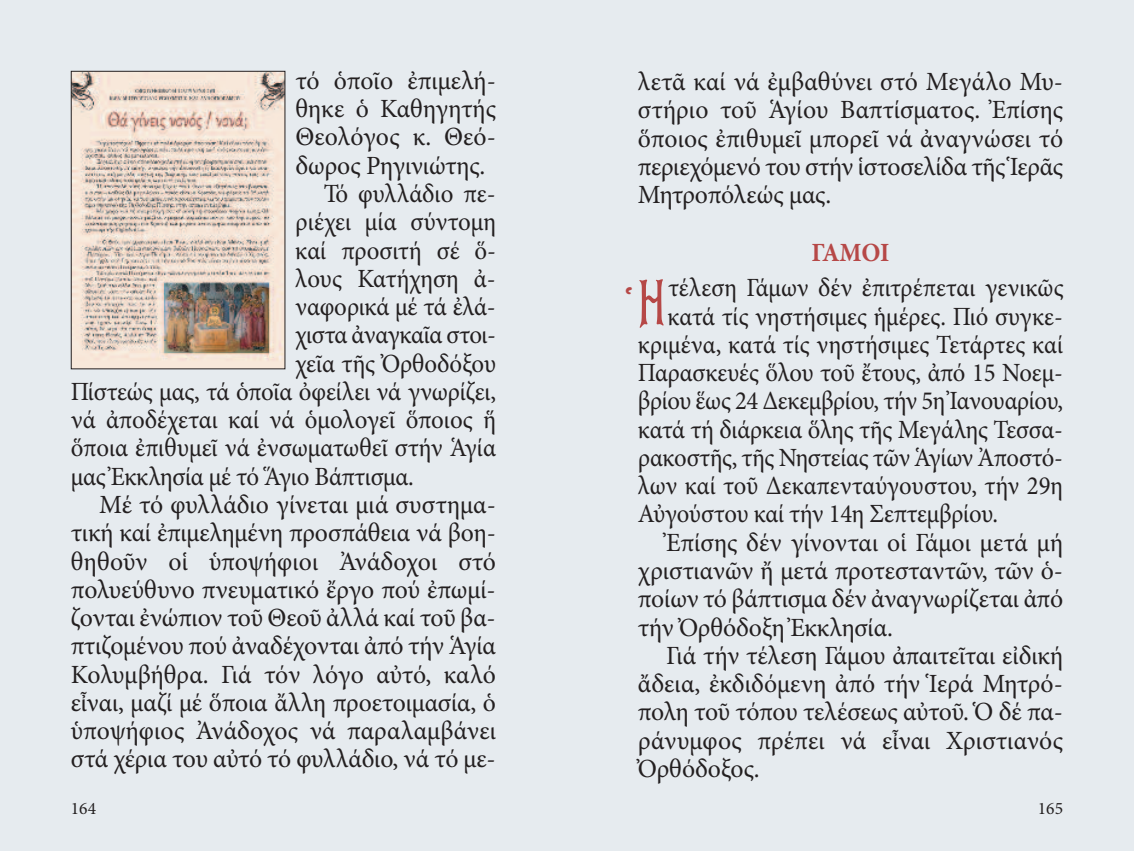
<style>
.page{position:relative;width:1134px;height:851px;background:#fff}
.page>*{position:absolute;margin:0;border:0;box-sizing:border-box;transform-origin:0 0}
.t1{font:60.25px "PF Konstantinople";color:#b64847;scale:.95 1}
.t2{font:700 32.5px "PF Alfabeta OS Poly";color:#b64847}
.t3{font:26.25px/28.2px "Minion Pro";letter-spacing:-.005em;color:#231f20;text-align:justify}
.t4{font:26.25px "Minion Pro";letter-spacing:-.005em;color:#231f20;scale:.94 1}
.t5{font:26.25px "Minion Pro";letter-spacing:-.005em;color:#231f20;scale:.95 1}
.t6{font:700 26.25px "Minion Pro";letter-spacing:-.015em;color:#b64847;scale:.95 1}
.t7{font:17.5px "Minion Pro";color:#231f20}
</style>
<div class="page">
<div style="left:0;top:0;width:1134px;height:850px;background:#e6ebef"></div>
<img style="left:73px;top:73px;width:210px;height:294px">
<div style="left:71px;top:71px;width:214px;height:298px;border:1px solid #231f20"></div>
<p class="t3" style="left:295px;top:69px;width:202px">τό ὁποῖο ἐπιμελή-</p>
<p class="t3" style="left:295px;top:97px;width:202px">θηκε ὁ Καθηγητής</p>
<p class="t3" style="left:295px;top:125px;width:202px">Θεολόγος κ. Θεό-</p>
<p class="t3" style="left:295px;top:153px;width:191px">δωρος Ρηγινιώτης.</p>
<p class="t5" style="left:324px;top:183px;width:183px">Τό φυλλάδιο πε-</p>
<p class="t5" style="left:295px;top:212px;width:213px">ριέχει μία σύντομη</p>
<p class="t5" style="left:295px;top:240px;width:213px">καί προσιτή σέ ὅ-</p>
<p class="t5" style="left:295px;top:268px;width:212px">λους Κατήχηση ἀ-</p>
<p class="t5" style="left:295px;top:296px;width:212px">ναφορικά μέ τά ἐλά-</p>
<p class="t5" style="left:295px;top:325px;width:213px">χιστα ἀναγκαῖα στοι-</p>
<p class="t5" style="left:295px;top:353px;width:213px">χεῖα τῆς Ὀρθοδόξου</p>
<p class="t5" style="left:71px;top:381px;width:449px">Πίστεώς μας, τά ὁποῖα ὀφείλει νά γνωρίζει,</p>
<p class="t5" style="left:71px;top:409px;width:449px">νά ἀποδέχεται καί νά ὁμολογεῖ ὅποιος ἥ</p>
<p class="t5" style="left:71px;top:438px;width:449px">ὅποια ἐπιθυμεῖ νά ἐνσωματωθεῖ στήν Ἁγία</p>
<p class="t5" style="left:71px;top:466px;width:363px">μας Ἐκκλησία μέ τό Ἅγιο Βάπτισμα.</p>
<p class="t3" style="left:99px;top:492px;width:398px">Μέ τό φυλλάδιο γίνεται μιά συστημα-</p>
<p class="t3" style="left:71px;top:521px;width:426px">τική καί ἐπιμελημένη προσπάθεια νά βοη-</p>
<p class="t3" style="left:71px;top:549px;width:427px">θηθοῦν οἱ ὑποψήφιοι Ἀνάδοχοι στό</p>
<p class="t3" style="left:71px;top:577px;width:426px">πολυεύθυνο πνευματικό ἔργο πού ἐπωμί-</p>
<p class="t3" style="left:71px;top:605px;width:426px">ζονται ἐνώπιον τοῦ Θεοῦ ἀλλά καί τοῦ βα-</p>
<p class="t3" style="left:71px;top:634px;width:427px">πτιζομένου πού ἀναδέχονται ἀπό τήν Ἁγία</p>
<p class="t3" style="left:71px;top:662px;width:427px">Κολυμβήθρα. Γιά τόν λόγο αὐτό, καλό</p>
<p class="t3" style="left:71px;top:690px;width:427px">εἶναι, μαζί μέ ὅποια ἄλλη προετοιμασία, ὁ</p>
<p class="t3" style="left:71px;top:718px;width:427px">ὑποψήφιος Ἀνάδοχος νά παραλαμβάνει</p>
<p class="t3" style="left:71px;top:747px;width:426px">στά χέρια του αὐτό τό φυλλάδιο, νά τό με-</p>
<p class="t7" style="left:71px;top:801px;width:27px">164</p>
<p class="t7" style="left:1038px;top:801px;width:27px">165</p>
<p class="t3" style="left:638px;top:70px;width:427px">λετᾶ καί νά ἐμβαθύνει στό Μεγάλο Μυ&shy;στήριο τοῦ Ἁγίου Βαπτίσματος. Ἐπίσης ὅποιος ἐπιθυμεῖ μπορεῖ νά ἀναγνώσει τό περιεχόμενό του στήν ἱστοσελίδα τῆς Ἱερᾶς Μητροπόλεώς μας.</p>
<p class="t6" style="left:811px;top:243px;width:84px">ΓΑΜΟΙ</p>
<h1 class="t1" style="left:638px;top:264px;width:31px">H</h1>
<p class="t4" style="left:668px;top:278px;width:422px">τέλεση Γάμων δέν ἐπιτρέπεται γενικῶς</p>
<p class="t2" style="left:622px;top:280px;width:18px">῾</p>
<p class="t4" style="left:667px;top:306px;width:422px">κατά τίς νηστήσιμες ἡμέρες. Πιό συγκε-</p>
<p class="t4" style="left:638px;top:334px;width:454px">κριμένα, κατά τίς νηστήσιμες Τετάρτες καί</p>
<p class="t4" style="left:638px;top:362px;width:454px">Παρασκευές ὅλου τοῦ ἔτους, ἀπό 15 Νοεμ-</p>
<p class="t4" style="left:638px;top:391px;width:454px">βρίου ἕως 24 Δεκεμβρίου, τήν 5η Ἰανουαρίου,</p>
<p class="t4" style="left:638px;top:419px;width:454px">κατά τή διάρκεια ὅλης τῆς Μεγάλης Τεσσα-</p>
<p class="t4" style="left:638px;top:447px;width:454px">ρακοστῆς, τῆς Νηστείας τῶν Ἁγίων Ἀποστό-</p>
<p class="t4" style="left:638px;top:475px;width:454px">λων καί τοῦ Δεκαπενταύγουστου, τήν 29η</p>
<p class="t4" style="left:638px;top:504px;width:385px">Αὐγούστου καί τήν 14η Σεπτεμβρίου.</p>
<p class="t3" style="left:666px;top:530px;width:398px">Ἐπίσης δέν γίνονται οἱ Γάμοι μετά μή</p>
<p class="t3" style="left:638px;top:558px;width:426px">χριστιανῶν ἤ μετά προτεσταντῶν, τῶν ὁ-</p>
<p class="t3" style="left:638px;top:587px;width:427px">ποίων τό βάπτισμα δέν ἀναγνωρίζεται ἀπό</p>
<p class="t3" style="left:638px;top:615px;width:256px">τήν Ὀρθόδοξη Ἐκκλησία.</p>
<p class="t3" style="left:666px;top:643px;width:398px">Γιά τήν τέλεση Γάμου ἀπαιτεῖται εἰδική</p>
<p class="t3" style="left:638px;top:671px;width:426px">ἄδεια, ἐκδιδόμενη ἀπό τήν Ἱερά Μητρό-</p>
<p class="t3" style="left:638px;top:700px;width:426px">πολη τοῦ τόπου τελέσεως αὐτοῦ. Ὁ δέ πα-</p>
<p class="t3" style="left:638px;top:728px;width:427px">ράνυμφος πρέπει νά εἶναι Χριστιανός</p>
<p class="t3" style="left:638px;top:756px;width:123px">Ὀρθόδοξος.</p>
</div>
